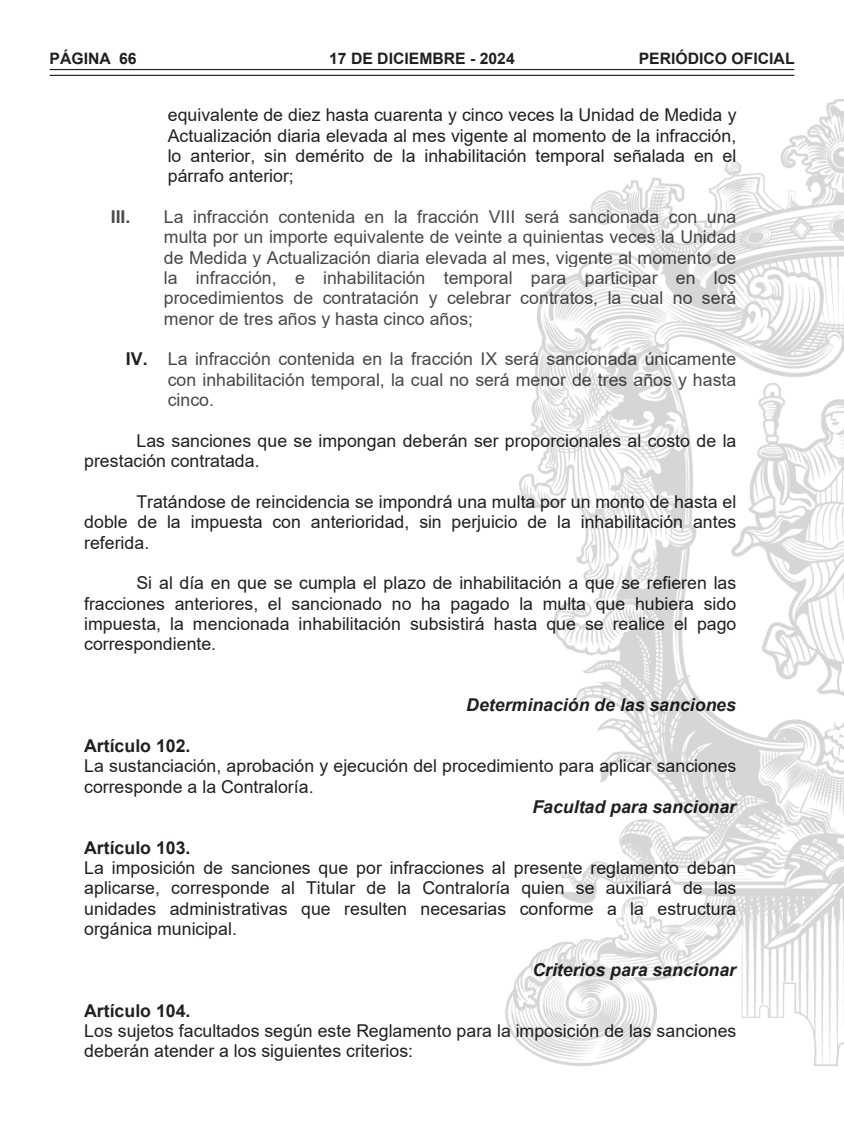
<style>
.page{position:relative;width:844px;height:1141px;background:#fff}
.page>*{position:absolute;margin:0;border:0;box-sizing:border-box;transform-origin:0 0}
.t1{font:17.68px/20.3px "Arial";color:#231f20;text-align:justify}
.t2{font:17.68px/20.3px "Arial";color:#474849;text-align:justify}
.t3{font:italic 700 17.68px "Arial";color:#231f20}
.t4{font:700 17.68px "Arial";color:#231f20}
.t5{font:700 17.68px "Arial";color:#474849}
.t6{font:700 15.75px "Arial";color:#231f20}
.s1{font-weight:700;color:#231f20}
</style>
<div class="page">
<hr style="left:50px;top:69px;width:744px;height:1px;background:#231f20">
<hr style="left:50px;top:75px;width:744px;height:1px;background:#231f20">
<img style="left:505px;top:99px;width:338px;height:968px">
<div style="left:124px;top:186px;width:614px;height:20px;background:#fff"></div>
<div style="left:109px;top:206px;width:629px;height:21px;background:#fff"></div>
<div style="left:109px;top:227px;width:629px;height:20px;background:#fff"></div>
<div style="left:109px;top:247px;width:629px;height:20px;background:#fff"></div>
<svg style="left:505px;top:267px;width:233px;height:21px"></svg>
<svg style="left:505px;top:288px;width:233px;height:20px"></svg>
<svg style="left:505px;top:308px;width:233px;height:20px"></svg>
<svg style="left:505px;top:328px;width:233px;height:21px"></svg>
<p class="t6" style="left:50px;top:47px;width:88px">PÁGINA 66</p>
<p class="t6" style="left:329px;top:47px;width:187px">17 DE DICIEMBRE - 2024</p>
<p class="t6" style="left:638px;top:47px;width:157px">PERIÓDICO OFICIAL</p>
<p class="t1" style="left:168px;top:105px;width:570px">equivalente de diez hasta cuarenta y cinco veces la Unidad de Medida y Actualización diaria elevada al mes vigente al momento de la infracción, lo anterior, sin demérito de la inhabilitación temporal señalada en el párrafo anterior;</p>
<p class="t5" style="left:111px;top:204px;width:21px">III.</p>
<p class="t2" style="left:164px;top:206px;width:574px">La infracción contenida en la fracción VIII será sancionada con una multa por un importe equivalente de veinte a quinientas veces la Unidad de Medida y Actualización diaria elevada al mes, vigente al momento de la infracción, e inhabilitación temporal para participar en los procedimientos de contratación y celebrar contratos, la cual no será menor de tres años y hasta cinco años;</p>
<p class="t2" style="left:168px;top:349px;width:570px;text-indent:-42px"><span class="s1">IV.</span> La infracción contenida en la fracción IX será sancionada únicamente con inhabilitación temporal, la cual no será menor de tres años y hasta cinco.</p>
<p class="t1" style="left:84px;top:430px;width:653px;text-indent:52px">Las sanciones que se impongan deberán ser proporcionales al costo de la prestación contratada.</p>
<p class="t1" style="left:84px;top:491px;width:653px;text-indent:52px">Tratándose de reincidencia se impondrá una multa por un monto de hasta el doble de la impuesta con anterioridad, sin perjuicio de la inhabilitación antes referida.</p>
<p class="t1" style="left:84px;top:573px;width:653px;text-indent:52px">Si al día en que se cumpla el plazo de inhabilitación a que se refieren las fracciones anteriores, el sancionado no ha pagado la multa que hubiera sido impuesta, la mencionada inhabilitación subsistirá hasta que se realice el pago correspondiente.</p>
<p class="t3" style="left:466px;top:693px;width:271px">Determinación de las sanciones</p>
<p class="t4" style="left:84px;top:733px;width:108px">Artículo 102.</p>
<p class="t1" style="left:84px;top:756px;width:653px">La sustanciación, aprobación y ejecución del procedimiento para aplicar sanciones corresponde a la Contraloría.</p>
<p class="t3" style="left:532px;top:795px;width:205px">Facultad para sancionar</p>
<p class="t4" style="left:84px;top:835px;width:108px">Artículo 103.</p>
<p class="t1" style="left:84px;top:858px;width:653px">La imposición de sanciones que por infracciones al presente reglamento deban aplicarse, corresponde al Titular de la Contraloría quien se auxiliará de las unidades administrativas que resulten necesarias conforme a la estructura orgánica municipal.</p>
<p class="t3" style="left:532px;top:958px;width:205px">Criterios para sancionar</p>
<p class="t4" style="left:84px;top:998px;width:108px">Artículo 104.</p>
<p class="t1" style="left:84px;top:1020px;width:653px">Los sujetos facultados según este Reglamento para la imposición de las sanciones deberán atender a los siguientes criterios:</p>
</div>
